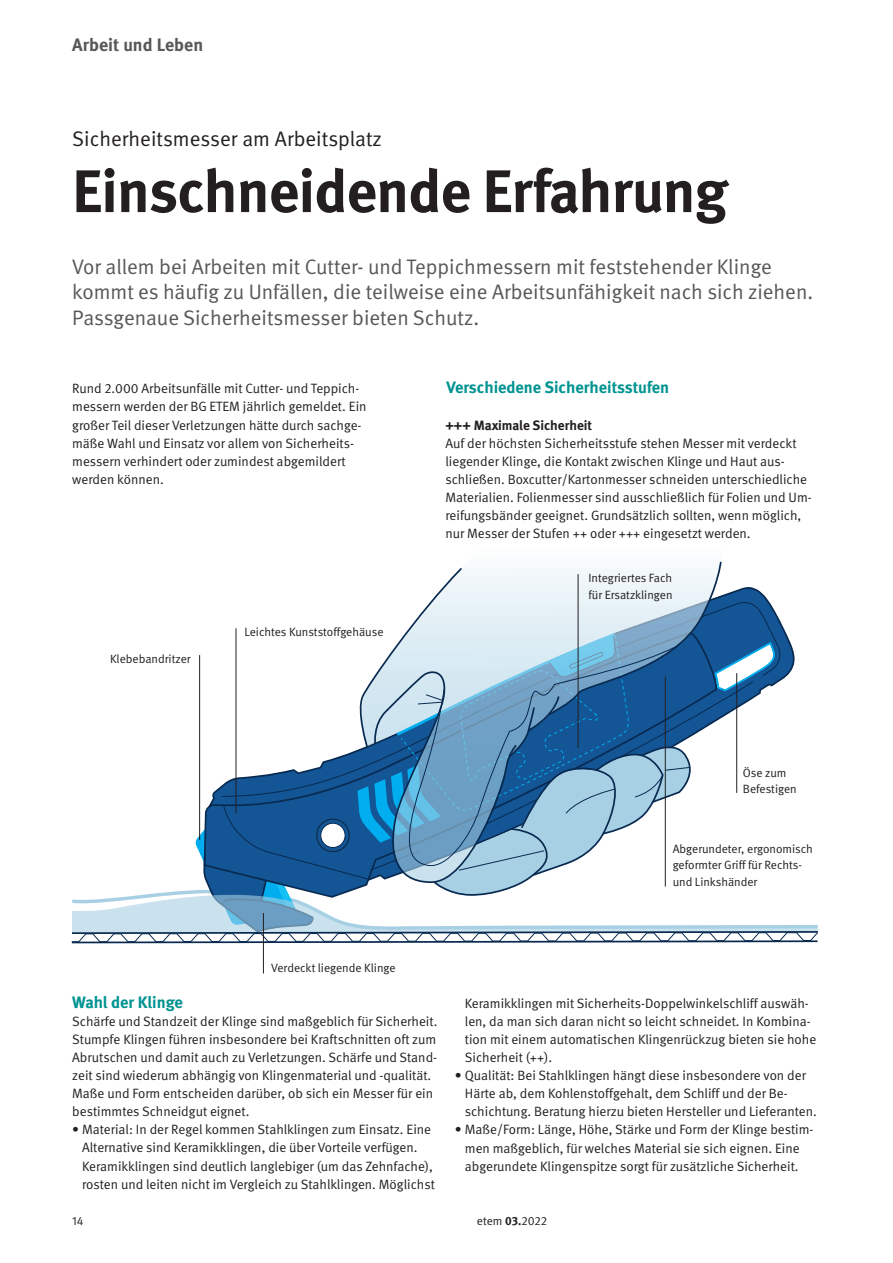
<style>
.page{position:relative;width:893px;height:1263px;background:#fff}
.page>*{position:absolute;margin:0;border:0;box-sizing:border-box;transform-origin:0 0}
.t1{font:700 60px "DGUV Meta";letter-spacing:-.01em;color:#231f20}
.t2{font:21px/25.8px "DGUV Meta";color:#57585a}
.t3{font:21px "DGUV Meta";color:#231f20}
.t4{font:700 18px "DGUV Meta";color:#57585a}
.t5{font:700 16.5px "DGUV Meta";color:#009391}
.t6{font:13.5px/18.1px "DGUV Meta";color:#231f20}
.t7{font:700 13.5px "DGUV Meta";color:#231f20}
.t8{font:12px/16.5px "DGUV Meta";color:#231f20}
.s1{font-weight:700}
</style>
<div class="page">
<svg style="left:71px;top:561px;width:747px;height:382px"></svg>
<hr style="left:236px;top:628px;width:1px;height:185px;background:#231f20">
<hr style="left:263px;top:913px;width:1px;height:60px;background:#231f20">
<hr style="left:665px;top:676px;width:1px;height:211px;background:#231f20">
<hr style="left:578px;top:574px;width:1px;height:174px;background:#231f20">
<hr style="left:736px;top:673px;width:1px;height:120px;background:#231f20">
<hr style="left:199px;top:655px;width:1px;height:185px;background:#231f20">
<h3 class="t4" style="left:72px;top:34px;width:132px">Arbeit und Leben</h3>
<p class="t3" style="left:72px;top:126px;width:311px">Sicherheitsmesser am Arbeitsplatz</p>
<h3 class="t1" style="left:72px;top:156px;width:657px">Einschneidende Erfahrung</h3>
<p class="t2" style="left:72px;top:254px;width:742px">Vor allem bei Arbeiten mit Cutter- und Teppichmessern mit feststehender Klinge kommt es häufig zu Unfällen, die teilweise eine Arbeitsunfähigkeit nach sich ziehen.<br>Passgenaue Sicherheitsmesser bieten Schutz.</p>
<p class="t6" style="left:72px;top:380px;width:296px">Rund 2.000 Arbeitsunfälle mit Cutter- und Teppich&shy;messern werden der BG ETEM jährlich gemeldet. Ein großer Teil dieser Verletzungen hätte durch sachge&shy;mäße Wahl und Einsatz vor allem von Sicherheits&shy;messern verhindert oder zumindest abgemildert werden können.</p>
<p class="t8" style="left:110px;top:651px;width:82px">Klebebandritzer</p>
<p class="t8" style="left:244px;top:624px;width:141px">Leichtes Kunststoffgehäuse</p>
<h4 class="t5" style="left:446px;top:378px;width:224px">Verschiedene Sicherheitsstufen</h4>
<h5 class="t7" style="left:445px;top:417px;width:148px">+++ Maximale Sicherheit</h5>
<p class="t6" style="left:445px;top:434px;width:368px">Auf der höchsten Sicherheitsstufe stehen Messer mit verdeckt liegender Klinge, die Kontakt zwischen Klinge und Haut aus&shy;schließen. Boxcutter/Kartonmesser schneiden unterschiedliche Materialien. Folienmesser sind ausschließlich für Folien und Um&shy;reifungsbänder geeignet. Grundsätzlich sollten, wenn möglich, nur Messer der Stufen ++ oder +++ eingesetzt werden.</p>
<p class="t8" style="left:588px;top:570px;width:86px">Integriertes Fach für Ersatzklingen</p>
<p class="t8" style="left:743px;top:764px;width:55px">Öse zum<br>Befestigen</p>
<p class="t8" style="left:673px;top:841px;width:142px">Abgerundeter, ergonomisch geformter Griff für Rechts&shy;und Linkshänder</p>
<p class="t8" style="left:271px;top:960px;width:126px">Verdeckt liegende Klinge</p>
<h4 class="t5" style="left:72px;top:992px;width:112px">Wahl der Klinge</h4>
<p class="t6" style="left:72px;top:1012px;width:367px">Schärfe und Standzeit der Klinge sind maßgeblich für Sicherheit.<br>Stumpfe Klingen führen insbesondere bei Kraftschnitten oft zum Abrutschen und damit auch zu Verletzungen. Schärfe und Stand&shy;zeit sind wiederum abhängig von Klingenmaterial und -qualität.<br>Maße und Form entscheiden darüber, ob sich ein Messer für ein bestimmtes Schneidgut eignet.</p>
<p class="t6" style="left:82px;top:1121px;width:354px;text-indent:-10px">• Material: In der Regel kommen Stahlklingen zum Einsatz. Eine Alternative sind Keramikklingen, die über Vorteile verfügen.<br>Keramikklingen sind deutlich langlebiger (um das Zehnfache), rosten und leiten nicht im Vergleich zu Stahlklingen. Möglichst</p>
<p class="t6" style="left:465px;top:994px;width:353px">Keramikklingen mit Sicherheits-Doppelwinkelschliff auswäh&shy;len, da man sich daran nicht so leicht schneidet. In Kombina&shy;tion mit einem automatischen Klingenrückzug bieten sie hohe Sicherheit (++).</p>
<p class="t6" style="left:465px;top:1067px;width:354px;text-indent:-10px">• Qualität: Bei Stahlklingen hängt diese insbesondere von der<br>Härte ab, dem Kohlenstoffgehalt, dem Schliff und der Be&shy;schichtung. Beratung hierzu bieten Hersteller und Lieferanten.</p>
<p class="t6" style="left:455px;top:1121px;width:360px;text-align:center">• Maße/Form: Länge, Höhe, Stärke und Form der Klinge bestim&shy;men maßgeblich, für welches Material sie sich eignen. Eine abgerundete Klingenspitze sorgt für zusätzliche Sicherheit.</p>
<p class="t8" style="left:72px;top:1212px;width:13px">14</p>
<p class="t8" style="left:477px;top:1212px;width:72px">etem <span class="s1">03.</span>2022</p>
</div>
